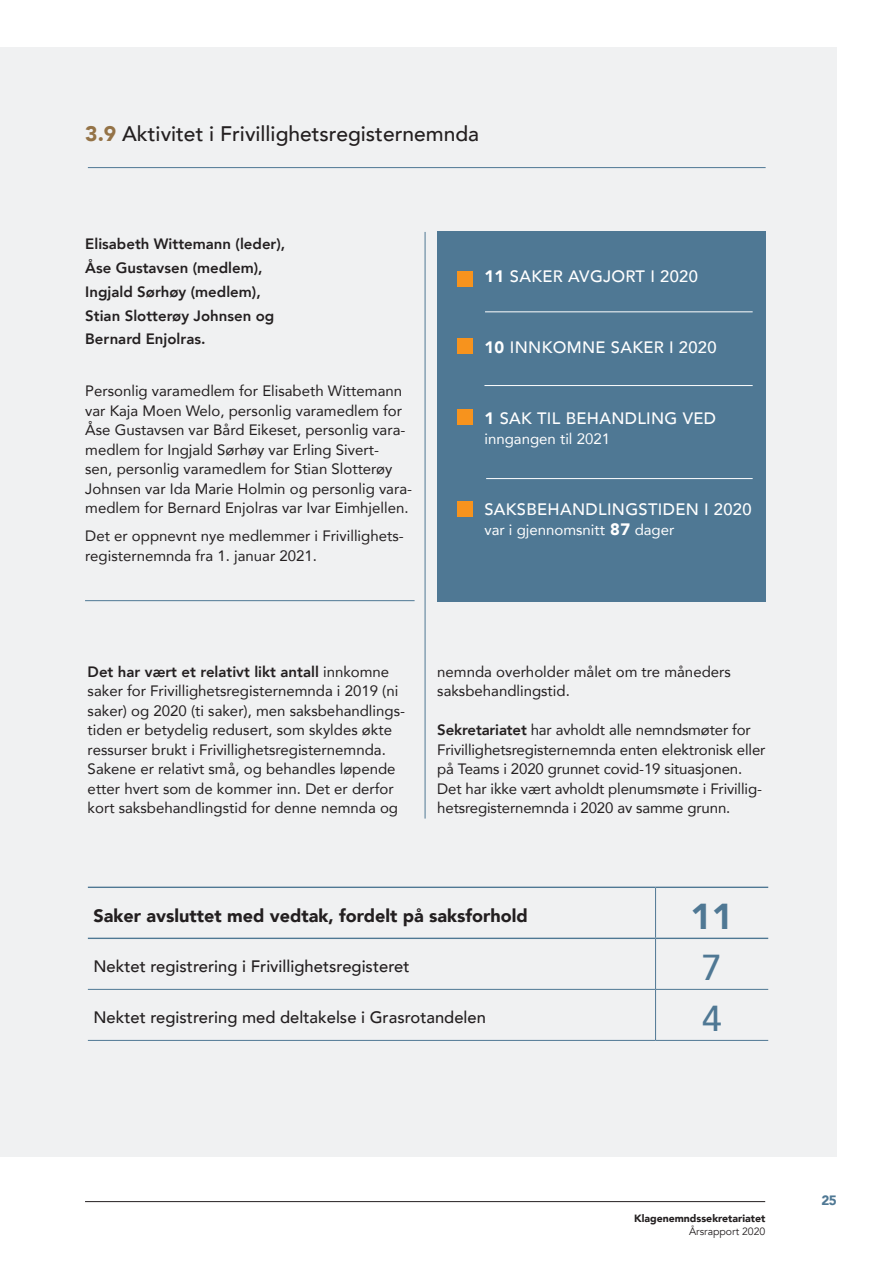
<style>
.page{position:relative;width:893px;height:1263px;background:#fff}
.page>*{position:absolute;margin:0;border:0;box-sizing:border-box;transform-origin:0 0}
.t1{font:900 36px "Avenir";color:#4f7894}
.t2{font:500 36px "Avenir";color:#4f7894}
.t3{font:500 21px "Avenir";color:#231f20}
.Fet_tittel{font:900 18px "Avenir";color:#231f20}
.t4{font:500 16.5px "Avenir";color:#231f20}
.t5{font:500 16.5px "Avenir";letter-spacing:.02em;color:#fff}
.t6{font:15px/19.5px "Avenir";color:#231f20}
.t7{font:800 15px "Avenir";color:#231f20}
.t8{font:15px "Avenir";color:#fff}
.t9{font:900 13.5px "Avenir";color:#4f7894}
.t10{font:900 10.5px "Avenir";color:#231f20}
.t11{font:10.5px "Avenir";color:#231f20}
.s1{font-weight:900;color:#947347}
.s2{font-weight:900}
.s3{font-weight:900;font-size:16.5px}
.s4{font-weight:800}
</style>
<div class="page">
<hr style="left:85px;top:1201px;width:680px;height:1px;background:#231f20">
<div style="left:0;top:47px;width:837px;height:1110px;background:#f0f1f2"></div>
<div style="left:437px;top:231px;width:329px;height:371px;background:#4f7894"></div>
<hr style="left:425px;top:232px;width:1px;height:586px;background:#4f7894">
<hr style="left:88px;top:167px;width:678px;height:1px;background:#4f7894">
<div style="left:457px;top:271px;width:16px;height:16px;background:#f7931d"></div>
<div style="left:457px;top:338px;width:16px;height:16px;background:#f7931d"></div>
<div style="left:457px;top:409px;width:16px;height:16px;background:#f7931d"></div>
<div style="left:457px;top:501px;width:16px;height:16px;background:#f7931d"></div>
<hr style="left:485px;top:311px;width:268px;height:1px;background:#fff">
<hr style="left:484px;top:385px;width:269px;height:1px;background:#fff">
<hr style="left:486px;top:478px;width:267px;height:1px;background:#fff">
<hr style="left:655px;top:888px;width:1px;height:50px;background:#4f7894">
<hr style="left:655px;top:939px;width:1px;height:50px;background:#4f7894">
<hr style="left:88px;top:989px;width:568px;height:1px;background:#4f7894">
<hr style="left:656px;top:989px;width:112px;height:1px;background:#4f7894">
<hr style="left:655px;top:990px;width:1px;height:50px;background:#4f7894">
<hr style="left:88px;top:887px;width:568px;height:1px;background:#4f7894">
<hr style="left:656px;top:887px;width:112px;height:1px;background:#4f7894">
<hr style="left:88px;top:938px;width:568px;height:1px;background:#4f7894">
<hr style="left:656px;top:938px;width:112px;height:1px;background:#4f7894">
<hr style="left:88px;top:1040px;width:568px;height:1px;background:#4f7894">
<hr style="left:656px;top:1040px;width:112px;height:1px;background:#4f7894">
<hr style="left:85px;top:600px;width:330px;height:1px;background:#4f7894">
<p class="t3" style="left:85px;top:116px;width:395px"><span class="s1">3.9</span> Aktivitet i Frivillighetsregisternemnda</p>
<p class="t7" style="left:85px;top:232px;width:202px">Elisabeth Wittemann (leder),</p>
<p class="t7" style="left:85px;top:256px;width:179px">Åse Gustavsen (medlem),</p>
<p class="t7" style="left:85px;top:280px;width:177px">Ingjald Sørhøy (medlem),</p>
<p class="t7" style="left:85px;top:304px;width:191px">Stian Slotterøy Johnsen og</p>
<p class="t7" style="left:85px;top:327px;width:122px">Bernard Enjolras.</p>
<p class="t6" style="left:85px;top:381px;width:328px">Personlig varamedlem for Elisabeth Wittemann var Kaja Moen Welo, personlig varamedlem for Åse Gustavsen var Bård Eikeset, personlig vara&shy;medlem for Ingjald Sørhøy var Erling Sivert-<br>sen, personlig varamedlem for Stian Slotterøy Johnsen var Ida Marie Holmin og personlig vara&shy;medlem for Bernard Enjolras var Ivar Eimhjellen.</p>
<p class="t6" style="left:85px;top:526px;width:320px">Det er oppnevnt nye medlemmer i Frivillighets&shy;registernemnda fra 1. januar 2021.</p>
<p class="t5" style="left:484px;top:262px;width:215px"><span class="s2">11</span> SAKER AVGJORT I 2020</p>
<p class="t5" style="left:484px;top:333px;width:234px"><span class="s2">10</span> INNKOMNE SAKER I 2020</p>
<p class="t5" style="left:484px;top:404px;width:233px"><span class="s2">1</span> SAK TIL BEHANDLING VED</p>
<p class="t8" style="left:484px;top:427px;width:127px">inngangen til 2021</p>
<p class="t5" style="left:484px;top:495px;width:269px">SAKSBEHANDLINGSTIDEN I 2020</p>
<p class="t8" style="left:484px;top:517px;width:191px">var i gjennomsnitt <span class="s3">87</span> dager</p>
<p class="t6" style="left:88px;top:661px;width:319px"><span class="s4">Det har vært et relativt likt antall</span> innkomne saker for Frivillighetsregisternemnda i 2019 (ni saker) og 2020 (ti saker), men saksbehandlings&shy;tiden er betydelig redusert, som skyldes økte ressurser brukt i Frivillighetsregisternemnda.<br>Sakene er relativt små, og behandles løpende etter hvert som de kommer inn. Det er derfor kort saksbehandlingstid for denne nemnda og</p>
<p class="t6" style="left:437px;top:661px;width:295px">nemnda overholder målet om tre måneders saksbehandlingstid.</p>
<p class="t6" style="left:437px;top:720px;width:330px"><span class="s4">Sekretariatet</span> har avholdt alle nemndsmøter for Frivillighetsregisternemnda enten elektronisk eller på Teams i 2020 grunnet covid-19 situasjonen.<br>Det har ikke vært avholdt plenumsmøte i Frivillig&shy;hetsregisternemnda i 2020 av samme grunn.</p>
<p class="Fet_tittel" style="left:93px;top:900px;width:436px">Saker avsluttet med vedtak, fordelt på saksforhold</p>
<p class="t1" style="left:691px;top:885px;width:44px">11</p>
<p class="t4" style="left:93px;top:952px;width:318px">Nektet registrering i Frivillighetsregisteret</p>
<p class="t2" style="left:702px;top:936px;width:22px">7</p>
<p class="t4" style="left:93px;top:1003px;width:394px">Nektet registrering med deltakelse i Grasrotandelen</p>
<p class="t2" style="left:702px;top:987px;width:22px">4</p>
<p class="t10" style="left:634px;top:1209px;width:133px">Klagenemndssekretariatet</p>
<p class="t11" style="left:689px;top:1225px;width:78px">Årsrapport 2020</p>
<p class="t9" style="left:822px;top:1189px;width:17px">25</p>
</div>
